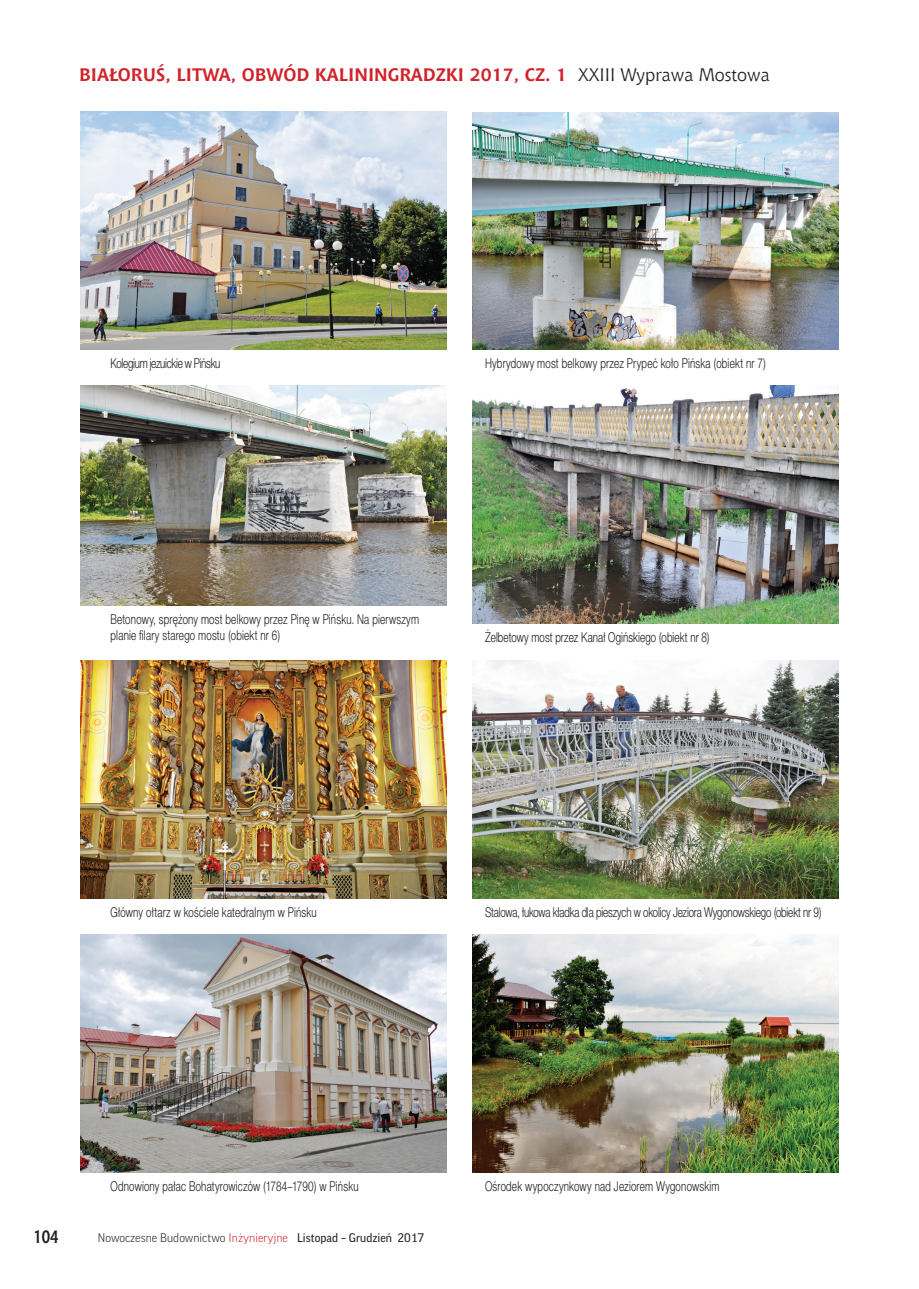
<style>
.page{position:relative;width:919px;height:1289px;background:#fff}
.page>*{position:absolute;margin:0;border:0;box-sizing:border-box;transform-origin:0 0}
.t1{font:700 18px "Chianti EU";color:#d1232a}
.t2{font:700 18px "Aerton Cnd EFN";color:#231f20}
.t3{font:13.5px/16.2px "Switzer Cnd EFN Light";letter-spacing:.01em;color:#231f20;scale:.9 1}
.t4{font:13.5px "Switzer Cnd EFN Light";letter-spacing:-.015em;color:#231f20;scale:.9 1}
.t5{font:13.5px "Switzer Cnd EFN Light";letter-spacing:-.025em;color:#231f20;scale:.9 1}
.t6{font:300 12px "Good Pro";color:#231f20}
.s1{font-weight:400;color:#231f20}
.s2{color:#d1232a}
.s3{font-weight:400}
</style>
<div class="page">
<img style="left:81px;top:934px;width:366px;height:238px">
<img style="left:81px;top:386px;width:366px;height:219px">
<img style="left:472px;top:112px;width:366px;height:238px">
<img style="left:472px;top:386px;width:366px;height:237px">
<img style="left:472px;top:934px;width:366px;height:238px">
<img style="left:81px;top:660px;width:365px;height:238px">
<img style="left:81px;top:112px;width:366px;height:238px">
<img style="left:472px;top:660px;width:366px;height:238px">
<h1 class="t1" style="left:79px;top:63px;width:692px">BIAŁORUŚ, LITWA, OBWÓD KALININGRADZKI 2017, CZ. 1 <span class="s1">XXIII Wyprawa Mostowa</span></h1>
<p class="t5" style="left:111px;top:355px;width:123px">Kolegium jezuickie w Pińsku</p>
<p class="t3" style="left:485px;top:355px;width:314px">Hybrydowy most belkowy przez Prypeć koło Pińska (obiekt nr 7)</p>
<p class="t3" style="left:111px;top:611px;width:344px">Betonowy, sprężony most belkowy przez Pinę w Pińsku. Na pierwszym planie filary starego mostu (obiekt nr 6)</p>
<p class="t3" style="left:485px;top:629px;width:251px">Żelbetowy most przez Kanał Ogińskiego (obiekt nr 8)</p>
<p class="t3" style="left:111px;top:904px;width:231px">Główny ołtarz w kościele katedralnym w Pińsku</p>
<p class="t4" style="left:485px;top:904px;width:375px">Stalowa, łukowa kładka dla pieszych w okolicy Jeziora Wygonowskiego (obiekt nr 9)</p>
<h1 class="t2" style="left:33px;top:1225px;width:27px">104</h1>
<p class="t3" style="left:110px;top:1178px;width:277px">Odnowiony pałac Bohatyrowiczów (1784–1790) w Pińsku</p>
<p class="t6" style="left:98px;top:1230px;width:328px">Nowoczesne Budownictwo <span class="s2">Inżynieryjne</span> <span class="s3">Listopad – Grudzień 2017</span></p>
<p class="t3" style="left:485px;top:1178px;width:262px">Ośrodek wypoczynkowy nad Jeziorem Wygonowskim</p>
</div>
